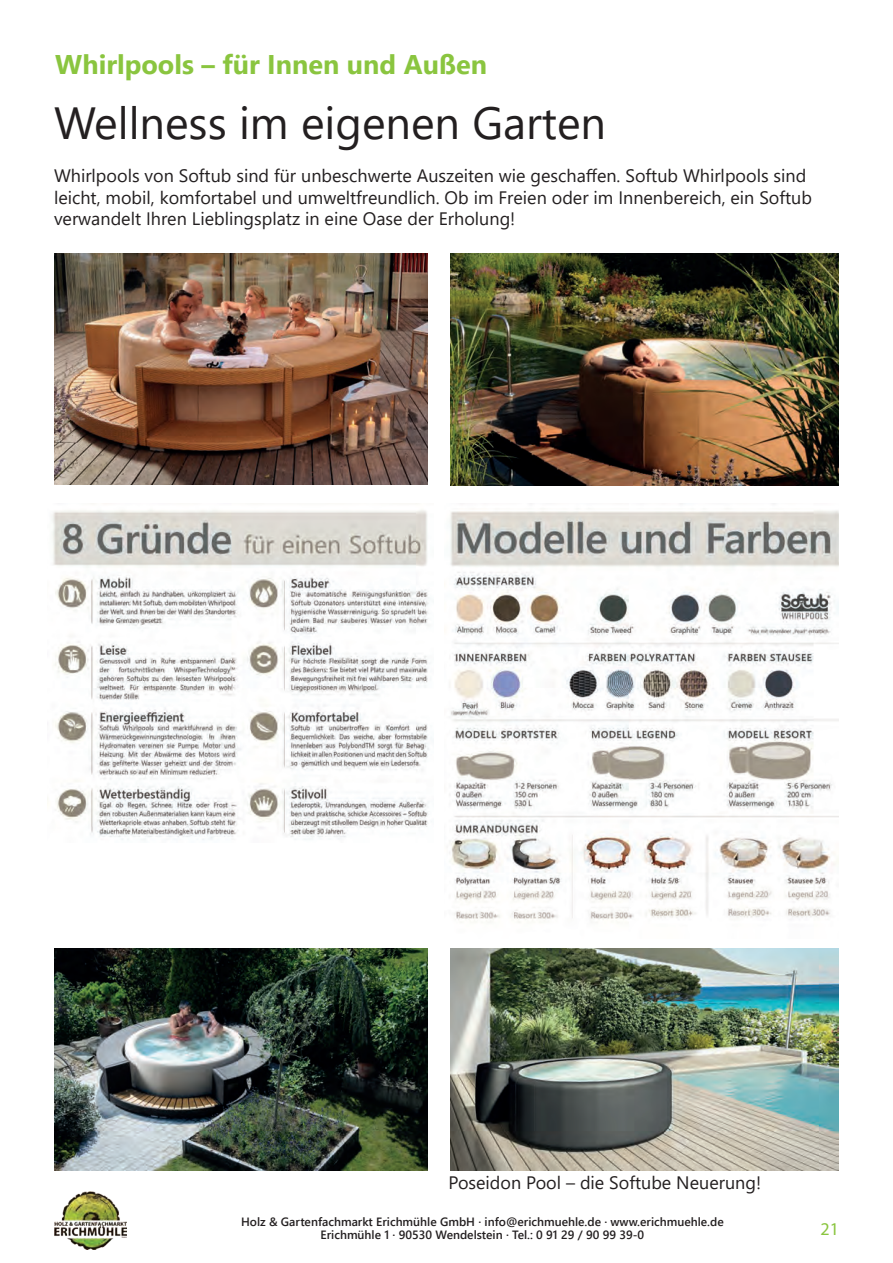
<style>
.page{position:relative;width:893px;height:1263px;background:#fff}
.page>*{position:absolute;margin:0;border:0;box-sizing:border-box;transform-origin:0 0}
.t1{font:45px "Segoe UI";color:#231f20}
.t2{font:700 27px "Segoe UI";color:#8ac53f}
.t3{font:18px/21.6px "Segoe UI";color:#231f20}
.t4{font:18px "Myriad Pro";color:#8ac53f}
.t5{font:600 12px/13.5px "Segoe UI";color:#231f20;text-align:center}
</style>
<div class="page">
<img style="left:54px;top:1191px;width:73px;height:59px">
<img style="left:54px;top:948px;width:373px;height:223px">
<img style="left:450px;top:253px;width:389px;height:233px">
<img style="left:54px;top:253px;width:373px;height:232px">
<img style="left:52px;top:510px;width:377px;height:330px">
<img style="left:449px;top:510px;width:390px;height:413px">
<img style="left:451px;top:948px;width:388px;height:222px">
<h2 class="t2" style="left:55px;top:39px;width:433px">Whirlpools – für Innen und Außen</h2>
<h1 class="t1" style="left:54px;top:81px;width:554px">Wellness im eigenen Garten</h1>
<p class="t3" style="left:54px;top:163px;width:759px">Whirlpools von Softub sind für unbeschwerte Auszeiten wie geschaffen. Softub Whirlpools sind leicht, mobil, komfortabel und umweltfreundlich. Ob im Freien oder im Innenbereich, ein Softub verwandelt Ihren Lieblingsplatz in eine Oase der Erholung!</p>
<p class="t3" style="left:449px;top:1170px;width:314px">Poseidon Pool – die Softube Neuerung!</p>
<p class="t5" style="left:241px;top:1214px;width:484px">Holz &amp; Gartenfachmarkt Erichmühle GmbH · info@erichmuehle.de · www.erichmuehle.de<br>Erichmühle 1 · 90530 Wendelstein · Tel.: 0 91 29 / 90 99 39-0</p>
<p class="t4" style="left:820px;top:1218px;width:20px">21</p>
</div>
